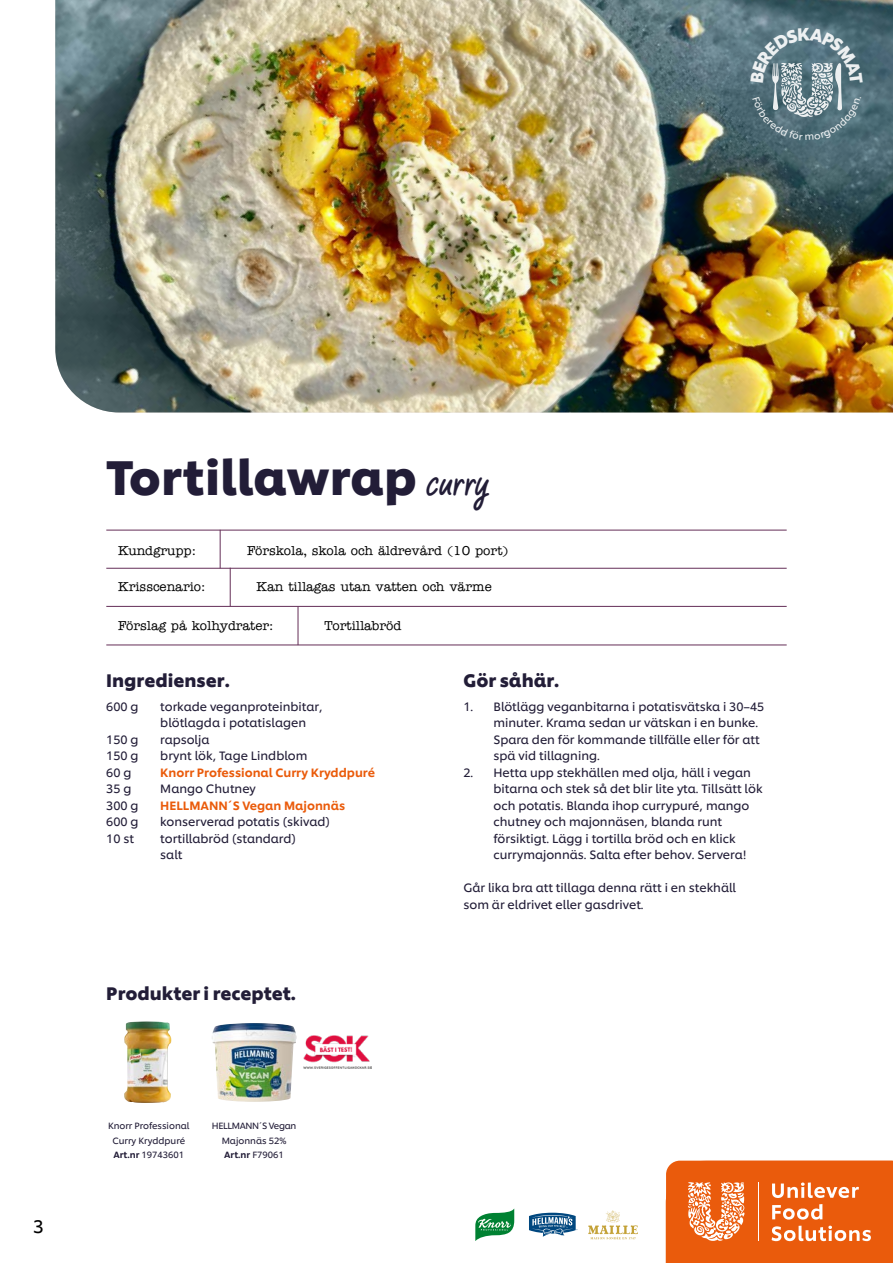
<style>
.page{position:relative;width:893px;height:1263px;background:#fff}
.page>*{position:absolute;margin:0;border:0;box-sizing:border-box;transform-origin:0 0}
.t1{font:700 48px "Unilever Shilling";color:#221d37}
.t2{font:700 18px "Unilever Shilling";color:#221d37}
.t3{font:18px "Unilever Shilling";color:#000}
.t4{font:500 13.05px "American Typewriter ITC Pro";color:#000}
.t5{font:12px/16.5px "Unilever Shilling";color:#221d37}
.t6{font:500 12px "Unilever Shilling";color:#ea5b0b}
.t7{font:9px/14.4px "Unilever Shilling";color:#221d37;text-align:center}
.t8{font:9px/14.4px "Unilever Shilling";letter-spacing:-.04em;color:#221d37;text-align:center}
.s1{font-family:"Chefs Hand";font-weight:400}
.s2{font-weight:500}
</style>
<div class="page">
<hr style="left:0;top:0;width:1px;height:1263px;background:#ddd6d3">
<img style="left:55px;top:0;width:838px;height:412px">
<img style="left:124px;top:1021px;width:47px;height:82px">
<img style="left:212px;top:1023px;width:85px;height:79px">
<svg style="left:666px;top:1161px;width:227px;height:102px;background:#ec6f2a"></svg>
<svg style="left:529px;top:1212px;width:49px;height:25px"></svg>
<svg style="left:475px;top:1209px;width:39px;height:32px"></svg>
<svg style="left:588px;top:1210px;width:50px;height:29px"></svg>
<img style="left:304px;top:1035px;width:67px;height:33px">
<hr style="left:106px;top:530px;width:681px;height:1px;background:#642e57">
<hr style="left:106px;top:568px;width:681px;height:1px;background:#642e57">
<hr style="left:106px;top:606px;width:681px;height:1px;background:#642e57">
<hr style="left:220px;top:530px;width:1px;height:38px;background:#642e57">
<hr style="left:298px;top:606px;width:1px;height:39px;background:#642e57">
<hr style="left:230px;top:568px;width:1px;height:38px;background:#642e57">
<hr style="left:106px;top:645px;width:681px;height:1px;background:#642e57">
<svg style="left:750px;top:28px;width:113px;height:112px;background:#647f89"></svg>
<h2 class="t3" style="left:33px;top:1213px;width:12px">3</h2>
<h1 class="t1" style="left:106px;top:440px;width:385px">Tortillawrap <span class="s1">curry</span></h1>
<p class="t4" style="left:118px;top:542px;width:79px">Kundgrupp:</p>
<p class="t4" style="left:247px;top:542px;width:263px">Förskola, skola och äldrevård (10 port)</p>
<p class="t4" style="left:118px;top:578px;width:89px">Krisscenario:</p>
<p class="t4" style="left:257px;top:578px;width:237px">Kan tillagas utan vatten och värme</p>
<p class="t4" style="left:118px;top:618px;width:157px">Förslag på kolhydrater:</p>
<p class="t4" style="left:324px;top:618px;width:78px">Tortillabröd</p>
<h2 class="t2" style="left:106px;top:666px;width:125px">Ingredienser.</h2>
<p class="t5" style="left:106px;top:697px;width:34px">600 g</p>
<p class="t5" style="left:160px;top:697px;width:164px">torkade veganproteinbitar, blötlagda i potatislagen</p>
<p class="t5" style="left:106px;top:730px;width:34px">150 g</p>
<p class="t5" style="left:160px;top:730px;width:51px">rapsolja</p>
<p class="t5" style="left:106px;top:747px;width:34px">150 g</p>
<p class="t5" style="left:160px;top:747px;width:149px">brynt lök, Tage Lindblom</p>
<p class="t5" style="left:106px;top:763px;width:27px">60 g</p>
<p class="t6" style="left:160px;top:763px;width:216px">Knorr Professional Curry Kryddpuré</p>
<p class="t5" style="left:106px;top:780px;width:27px">35 g</p>
<p class="t5" style="left:160px;top:780px;width:97px">Mango Chutney</p>
<p class="t5" style="left:106px;top:796px;width:34px">300 g</p>
<p class="t6" style="left:160px;top:796px;width:186px">HELLMANN´S Vegan Majonnäs</p>
<p class="t5" style="left:106px;top:813px;width:34px">600 g</p>
<p class="t5" style="left:160px;top:813px;width:171px">konserverad potatis (skivad)</p>
<p class="t5" style="left:106px;top:829px;width:29px">10 st</p>
<p class="t5" style="left:160px;top:829px;width:137px">tortillabröd (standard) salt</p>
<h2 class="t2" style="left:106px;top:980px;width:191px">Produkter i receptet.</h2>
<p class="t7" style="left:108px;top:1118px;width:83px">Knorr Professional<br>Curry Kryddpuré<br><span class="s2">Art.nr</span> 19743601</p>
<p class="t8" style="left:212px;top:1118px;width:86px">HELLMANN´S Vegan<br>Majonnäs 52%<br><span class="s2">Art.nr</span> F79061</p>
<h2 class="t2" style="left:463px;top:666px;width:97px">Gör såhär.</h2>
<p class="t5" style="left:493px;top:697px;width:272px;text-indent:-30px">1. Blötlägg veganbitarna i potatisvätska i 30–45 minuter. Krama sedan ur vätskan i en bunke.<br>Spara den för kommande tillfälle eller för att spä vid tillagning.</p>
<p class="t5" style="left:493px;top:763px;width:271px;text-indent:-30px">2. Hetta upp stekhällen med olja, häll i vegan bitarna och stek så det blir lite yta. Tillsätt lök och potatis. Blanda ihop currypuré, mango chutney och majonnäsen, blanda runt försiktigt. Lägg i tortilla bröd och en klick currymajonnäs. Salta efter behov. Servera!</p>
<p class="t5" style="left:463px;top:879px;width:274px">Går lika bra att tillaga denna rätt i en stekhäll som är eldrivet eller gasdrivet.</p>
</div>
